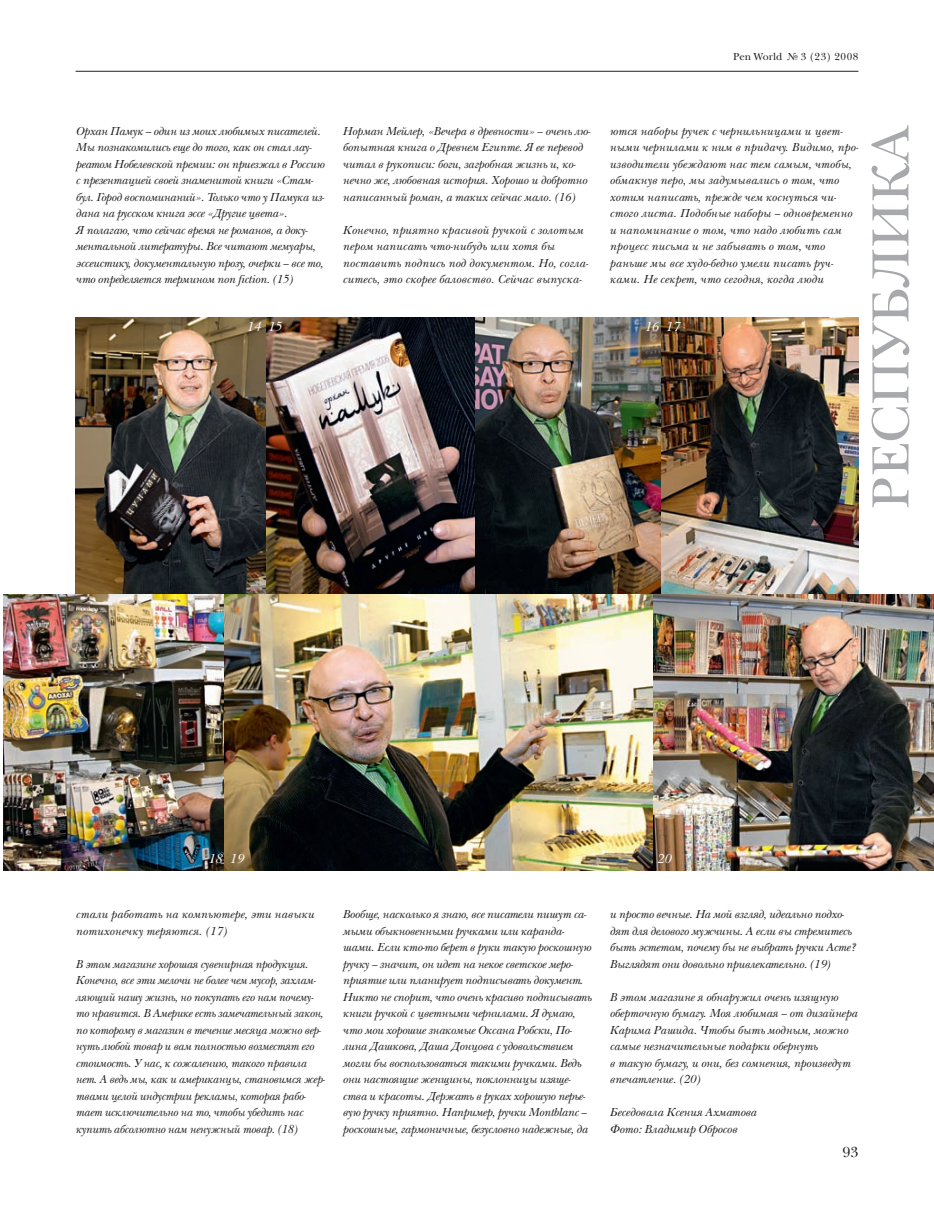
<style>
.page{position:relative;width:934px;height:1210px;background:#fff}
.page>*{position:absolute;margin:0;border:0;box-sizing:border-box;transform-origin:0 0}
.t1{font:54px "New Baskerville C";color:#a8a9ad}
.t2{font:15px "New Baskerville C";color:#231f20}
.t3{font:italic 13.5px "New Baskerville C";color:#fff}
.t4{font:italic 12px/16.5px "New Baskerville C";letter-spacing:-.015em;color:#231f20}
.t5{font:italic 12px/16.5px "New Baskerville C";letter-spacing:.015em;color:#231f20}
.t6{font:10.5px "New Baskerville C";color:#231f20}
</style>
<div class="page">
<hr style="left:76px;top:71px;width:782px;height:1px;background:#231f20">
<img style="left:265px;top:318px;width:210px;height:276px">
<img style="left:475px;top:318px;width:186px;height:276px">
<img style="left:76px;top:318px;width:189px;height:276px">
<img style="left:661px;top:318px;width:197px;height:276px">
<img style="left:3px;top:594px;width:221px;height:277px">
<img style="left:652px;top:594px;width:281px;height:277px">
<img style="left:224px;top:594px;width:428px;height:277px">
<p class="t6" style="left:733px;top:53px;width:127px">Pen World № 3 (23) 2008</p>
<p class="t4" style="left:76px;top:124px;width:250px">Орхан Памук — один из моих любимых писателей.<br>Мы познакомились еще до того, как он стал лау&shy;реатом Нобелевской премии: он приезжал в Россию с презентацией своей знаменитой книги «Стам&shy;бул. Город воспоминаний». Только что у Памука из&shy;дана на русском книга эссе «Другие цвета».<br>Я полагаю, что сейчас время не романов, а доку&shy;ментальной литературы. Все читают мемуары, эссеистику, документальную прозу, очерки — все то, что определяется термином non fiction. (15)</p>
<p class="t4" style="left:342px;top:124px;width:249px">Норман Мейлер, «Вечера в древности» — очень лю&shy;бопытная книга о Древнем Египте. Я ее перевод читал в рукописи: боги, загробная жизнь и, ко&shy;неч но же, любовная история. Хорошо и добротно написанный роман, а таких сейчас мало. (16)</p>
<p class="t5" style="left:342px;top:223px;width:247px">Конечно, приятно красивой ручкой с золотым пером написать что-нибудь или хотя бы поставить подпись под документом. Но, согла&shy;ситесь, это скорее баловство. Сейчас выпуска -</p>
<p class="t5" style="left:609px;top:124px;width:250px">ются наборы ручек с чернильницами и цвет&shy;ными чернилами к ним в придачу. Видимо, про&shy;изводители убеждают нас тем самым, чтобы, обмакнув перо, мы задумывались о том, что хотим написать, прежде чем коснуться чи&shy;стого листа. Подобные наборы — одновременно и напоминание о том, что надо любить сам процесс письма и не забывать о том, что раньше мы все худо-бедно умели писать руч&shy;ками. Не секрет, что сегодня, когда люди</p>
<p class="t3" style="left:246px;top:322px;width:37px">14 15</p>
<p class="t3" style="left:644px;top:322px;width:37px">16 17</p>
<h1 class="t1" style="left:870px;top:509px;width:384px;rotate:-90deg">РЕСПУБЛИКА</h1>
<p class="t3" style="left:208px;top:853px;width:37px">18 19</p>
<p class="t3" style="left:656px;top:853px;width:16px">20</p>
<p class="t5" style="left:76px;top:907px;width:240px">стали работать на компьютере, эти навыки потихонечку теряются. (17)</p>
<p class="t4" style="left:76px;top:957px;width:251px">В этом магазине хорошая сувенирная продукция.<br>Конечно, все эти мелочи не более чем мусор, захлам&shy;ляющий нашу жизнь, но покупать его нам почему&shy;то нравится. В Америке есть замечательный закон, по которому в магазин в течение месяца можно вер&shy;нуть любой товар и вам полностью возместят его стоимость. У нас, к сожалению, такого правила нет. А ведь мы, как и американцы, становимся жер&shy;твами целой индустрии рекламы, которая рабо&shy;тает исключительно на то, чтобы убедить нас купить абсолютно нам ненужный товар. (18)</p>
<p class="t4" style="left:342px;top:907px;width:250px">Вообще, насколько я знаю, все писатели пишут са&shy;мыми обыкновенными ручками или каранда&shy;шами. Если кто-то берет в руки такую роскошную ручку — значит, он идет на некое светское меро&shy;приятие или планирует подписывать документ.<br>Никто не спорит, что очень красиво подписывать книги ручкой с цветными чернилами. Я думаю, что мои хорошие знакомые Оксана Робски, По&shy;лина Дашкова, Даша Донцова с удовольствием могли бы воспользоваться такими ручками. Ведь они настоящие женщины, поклонницы изяще&shy;ства и красоты. Держать в руках хорошую перье&shy;вую ручку приятно. Например, ручки Montblanc — роскошные, гармоничные, безусловно надежные, да</p>
<p class="t4" style="left:609px;top:907px;width:247px">и просто вечные. На мой взгляд, идеально подхо&shy;дят для делового мужчины. А если вы стремитесь быть эстетом, почему бы не выбрать ручки Acme?<br>Выглядят они довольно привлекательно. (19)</p>
<p class="t4" style="left:609px;top:990px;width:249px">В этом магазине я обнаружил очень изящную оберточную бумагу. Моя любимая — от дизайнера Карима Рашида. Чтобы быть модным, можно самые незначительные подарки обернуть<br>в такую бумагу, и они, без сомнения, произведут впечатление. (20)</p>
<p class="t4" style="left:609px;top:1105px;width:148px">Беседовала Ксения Ахматова<br>Фото: Владимир Обросов</p>
<p class="t2" style="left:842px;top:1147px;width:17px">93</p>
</div>
